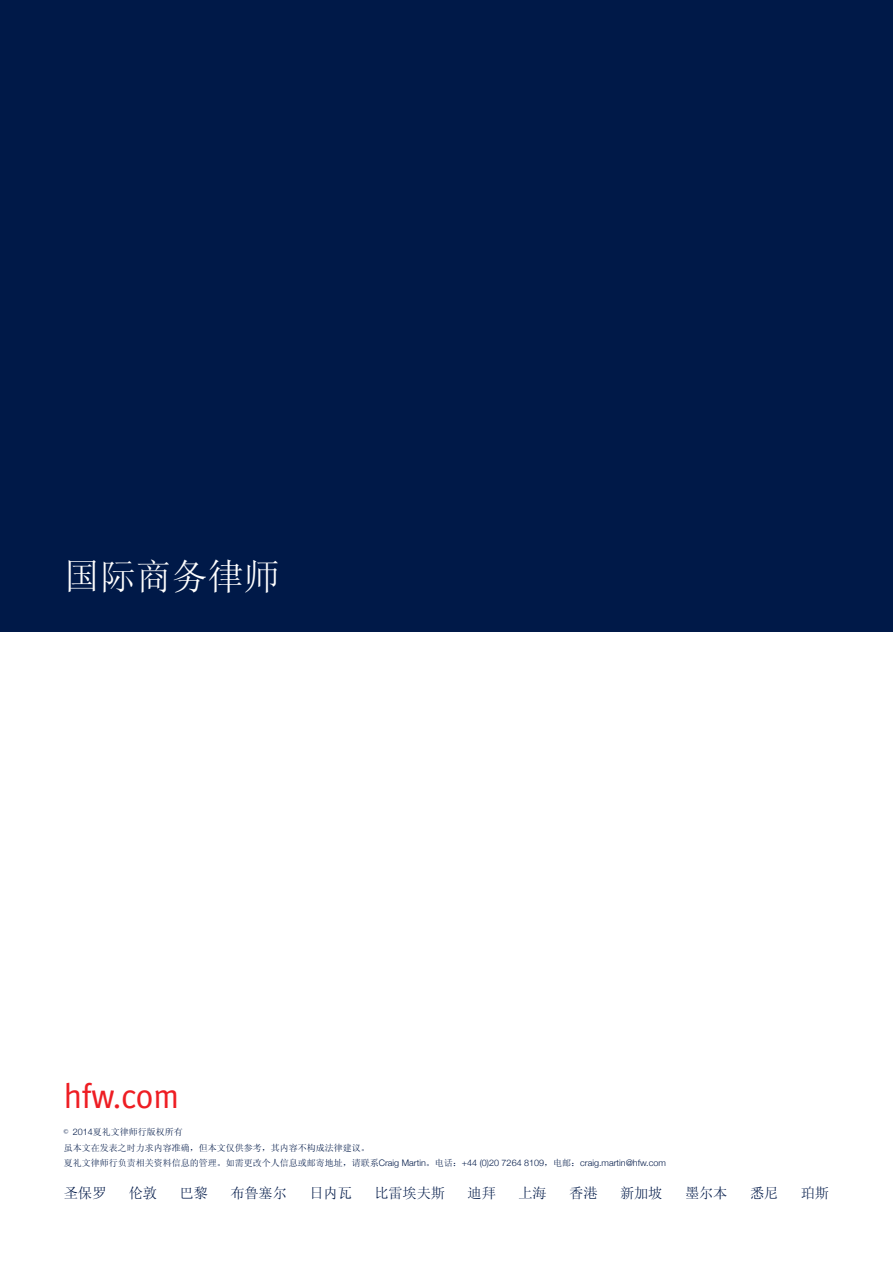
<style>
.page{position:relative;width:893px;height:1263px;background:#fff}
.page>*{position:absolute;margin:0;border:0;box-sizing:border-box;transform-origin:0 0}
.t1{font:36px "Officina Display ITC";color:#ee1d23}
.t2{font:36px "Sim Sun";color:#fff}
.t3{font:14.25px "Sim Sun";letter-spacing:-.01em;color:#001948}
.t4{font:300 9px "Helvetica Neue";color:#001948}
.t5{font:9px/15px "Sim Sun";color:#001948}
.s1{font-family:"Helvetica Neue";font-weight:300}
.s2{font-family:"Sim Sun";font-weight:400}
</style>
<div class="page">
<div style="left:0;top:0;width:893px;height:631px;background:#001948"></div>
<h1 class="t2" style="left:64px;top:558px;width:217px">国际商务律师</h1>
<h1 class="t1" style="left:64px;top:1075px;width:117px">hfw.com</h1>
<p class="t5" style="left:64px;top:1125px;width:307px">© <span class="s1">2014</span>夏礼文律师行版权所有<br>虽本文在发表之时力求内容准确，但本文仅供参考，其内容不构成法律建议。</p>
<p class="t4" style="left:64px;top:1155px;width:604px"><span class="s2">夏礼文律师行负责相关资料信息的管理。如需更改个人信息或邮寄地址，请联系</span>Craig Martin<span class="s2">。电话：</span>+44 (0)20 7264 8109<span class="s2">，电邮：</span>craig.martin@hfw.com</p>
<h2 class="t3" style="left:64px;top:1186px;width:44px">圣保罗</h2>
<h2 class="t3" style="left:129px;top:1186px;width:30px">伦敦</h2>
<h2 class="t3" style="left:180px;top:1186px;width:30px">巴黎</h2>
<h2 class="t3" style="left:230px;top:1186px;width:58px">布鲁塞尔</h2>
<h2 class="t3" style="left:309px;top:1186px;width:44px">日内瓦</h2>
<h2 class="t3" style="left:374px;top:1186px;width:72px">比雷埃夫斯</h2>
<h2 class="t3" style="left:468px;top:1186px;width:30px">迪拜</h2>
<h2 class="t3" style="left:518px;top:1186px;width:30px">上海</h2>
<h2 class="t3" style="left:569px;top:1186px;width:30px">香港</h2>
<h2 class="t3" style="left:620px;top:1186px;width:44px">新加坡</h2>
<h2 class="t3" style="left:685px;top:1186px;width:44px">墨尔本</h2>
<h2 class="t3" style="left:750px;top:1186px;width:30px">悉尼</h2>
<h2 class="t3" style="left:801px;top:1186px;width:30px">珀斯</h2>
</div>
